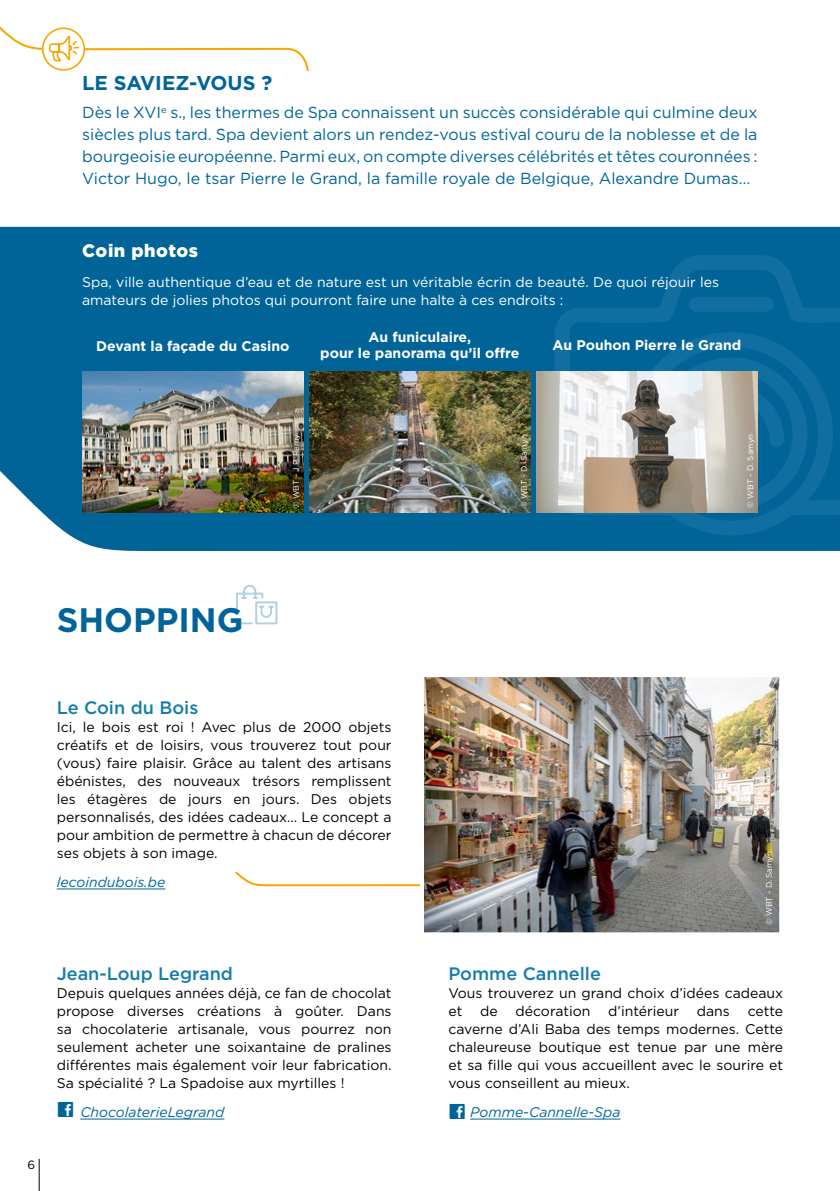
<style>
.page{position:relative;width:840px;height:1191px;background:#fff}
.page>*{position:absolute;margin:0;border:0;box-sizing:border-box;transform-origin:0 0}
.t1{font:700 34px "Gotham";color:#006499}
.t2{font:700 20px "Gotham";color:#006499}
.t3{font:500 18px "Gotham";color:#147cac}
.t4{font:900 18px "Gotham";letter-spacing:.03em;color:#fff}
.t5{font:16px/22px "Gotham";color:#006499;text-align:justify}
.t6{font:14px/18px "Gotham";color:#000;text-align:justify}
.t7{font:14px/18px "Gotham";color:#fff}
.t8{font:700 14px/16px "Gotham";color:#fff;text-align:center}
.t9{font:italic 14px "Gotham";color:#006499}
.t10{font:12px "Gotham";color:#000}
.t11{font:8px "Gotham";color:#fff}
.s1{font-family:"Social Iconby BRIANQC";font-style:normal;font-size:20px}
</style>
<div class="page">
<svg style="left:235px;top:871px;width:183px;height:16px"></svg>
<hr style="left:57px;top:888px;width:108px;height:1px;background:#006499">
<hr style="left:470px;top:1118px;width:150px;height:1px;background:#006499">
<svg style="left:236px;top:584px;width:42px;height:41px"></svg>
<hr style="left:80px;top:1118px;width:144px;height:1px;background:#006499">
<svg style="left:0;top:26px;width:309px;height:45px"></svg>
<div style="left:0;top:227px;width:839px;height:325px;background:#006499"></div>
<svg style="left:547px;top:248px;width:292px;height:289px;background:#06679b"></svg>
<img style="left:82px;top:372px;width:221px;height:140px">
<img style="left:310px;top:371px;width:220px;height:141px">
<img style="left:536px;top:371px;width:221px;height:141px">
<img style="left:282px;top:423px;width:28px;height:94px">
<img style="left:418px;top:677px;width:362px;height:256px">
<hr style="left:39px;top:1158px;width:1px;height:33px;background:#000">
<h2 class="t2" style="left:82px;top:70px;width:192px">LE SAVIEZ-VOUS ?</h2>
<p class="t5" style="left:82px;top:101px;width:676px">Dès le XVI<sup>e</sup> s., les thermes de Spa connaissent un succès considérable qui culmine deux siècles plus tard. Spa devient alors un rendez-vous estival couru de la noblesse et de la bourgeoisie européenne. Parmi eux, on compte diverses célébrités et têtes couronnées :<br>Victor Hugo, le tsar Pierre le Grand, la famille royale de Belgique, Alexandre Dumas…</p>
<p class="t4" style="left:82px;top:240px;width:117px">Coin photos</p>
<p class="t7" style="left:82px;top:272px;width:638px">Spa, ville authentique d’eau et de nature est un véritable écrin de beauté. De quoi réjouir les amateurs de jolies photos qui pourront faire une halte à ces endroits :</p>
<p class="t8" style="left:96px;top:338px;width:195px">Devant la façade du Casino</p>
<p class="t8" style="left:320px;top:329px;width:200px">Au funiculaire,<br>pour le panorama qu’il offre</p>
<p class="t8" style="left:552px;top:337px;width:190px">Au Pouhon Pierre le Grand</p>
<p class="t11" style="left:291px;top:508px;width:76px;rotate:-90deg">© WBT - J.P. Remy</p>
<p class="t11" style="left:518px;top:508px;width:75px;rotate:-90deg">© WBT - D. Samyn</p>
<p class="t11" style="left:745px;top:508px;width:75px;rotate:-90deg">© WBT - D. Samyn</p>
<h1 class="t1" style="left:57px;top:597px;width:188px">SHOPPING</h1>
<p class="t3" style="left:57px;top:695px;width:143px">Le Coin du Bois</p>
<p class="t6" style="left:57px;top:717px;width:336px">Ici, le bois est roi ! Avec plus de 2000 objets créatifs et de loisirs, vous trouverez tout pour (vous) faire plaisir. Grâce au talent des artisans ébénistes, des nouveaux trésors remplissent les étagères de jours en jours. Des objets personnalisés, des idées cadeaux… Le concept a pour ambition de permettre à chacun de décorer ses objets à son image.</p>
<p class="t9" style="left:57px;top:873px;width:110px">lecoindubois.be</p>
<p class="t10" style="left:27px;top:1156px;width:9px">6</p>
<p class="t3" style="left:57px;top:961px;width:178px">Jean-Loup Legrand</p>
<p class="t6" style="left:57px;top:983px;width:336px">Depuis quelques années déjà, ce fan de chocolat propose diverses créations à goûter. Dans sa chocolaterie artisanale, vous pourrez non seulement acheter une soixantaine de pralines différentes mais également voir leur fabrication.<br>Sa spécialité ? La Spadoise aux myrtilles !</p>
<p class="t9" style="left:57px;top:1103px;width:169px"><span class="s1">w</span> ChocolaterieLegrand</p>
<p class="t11" style="left:763px;top:925px;width:75px;rotate:-90deg">© WBT - D. Samyn</p>
<p class="t3" style="left:448px;top:961px;width:154px">Pomme Cannelle</p>
<p class="t6" style="left:448px;top:983px;width:336px">Vous trouverez un grand choix d’idées cadeaux et</p>
<p class="t6" style="left:480px;top:1001px;width:19px">de</p>
<p class="t6" style="left:515px;top:1001px;width:76px">décoration</p>
<p class="t6" style="left:608px;top:1001px;width:72px">d’intérieur</p>
<p class="t6" style="left:696px;top:1001px;width:34px">dans</p>
<p class="t6" style="left:448px;top:1001px;width:336px;text-indent:299px">cette caverne d’Ali Baba des temps modernes. Cette chaleureuse boutique est tenue par une mère et sa fille qui vous accueillent avec le sourire et vous conseillent au mieux.</p>
<p class="t9" style="left:448px;top:1103px;width:173px"><span class="s1">w</span> Pomme-Cannelle-Spa</p>
</div>
